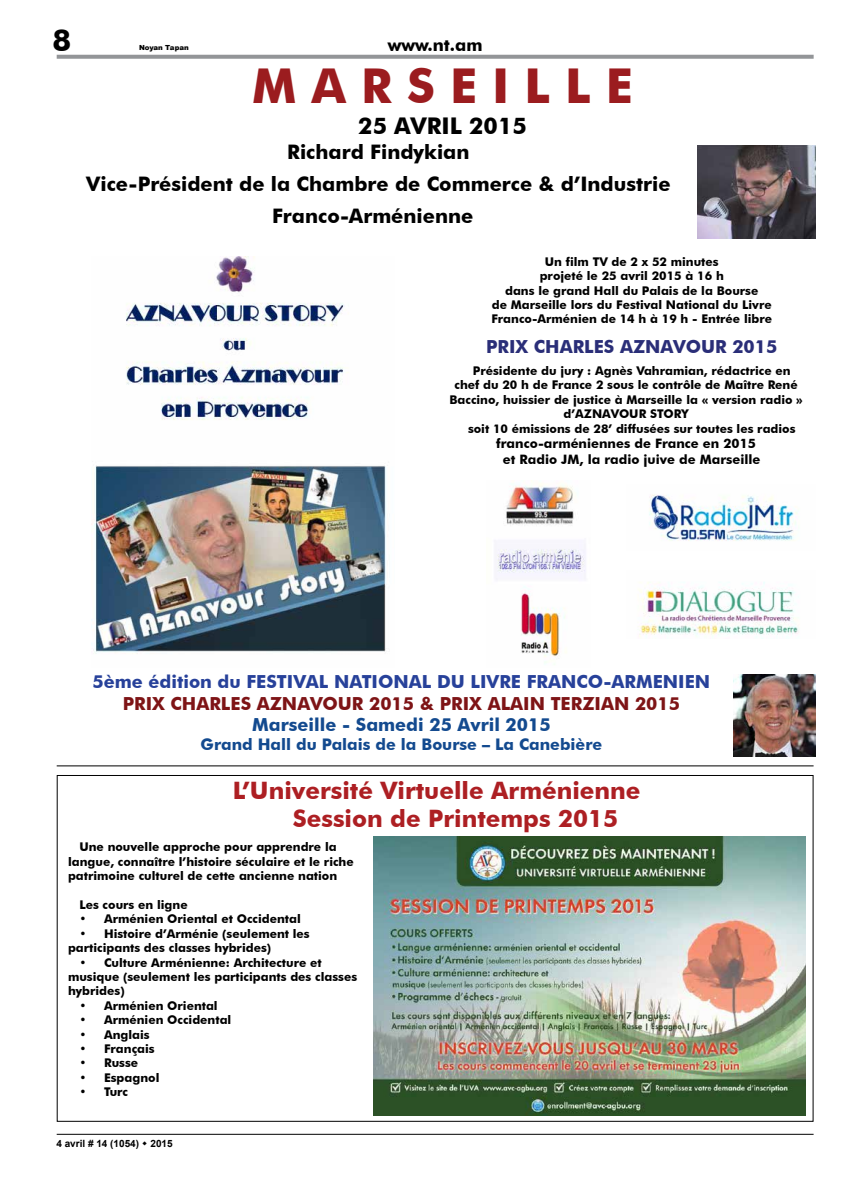
<style>
.page{position:relative;width:842px;height:1191px;background:#fff}
.page>*{position:absolute;margin:0;border:0;box-sizing:border-box;transform-origin:0 0}
.t1{font:700 48px "Futura BT";color:#9b1c1f}
.t2{font:700 30px "Futura BT";color:#000}
.t3{font:700 24px/28.8px "Futura BT";color:#ad1f23}
.t4{font:700 23px "Futura BT";color:#000}
.t5{font:700 20px/32px "Futura BT";color:#000;text-align:center}
.t6{font:700 18px "Futura BT";color:#27419a}
.t7{font:700 18px "Futura BT";color:#7e1416}
.t8{font:700 18px "Futura BT";color:#134a8f}
.t9{font:700 18px "Futura BT";color:#2a2e78}
.t10{font:700 17px "Futura BT";color:#000}
.t11{font:700 16px "Futura BT";color:#134a8f}
.t12{font:700 13px/15.6px "Futura BT";color:#000;text-align:center}
.t13{font:700 12px/14.4px "Futura BT";color:#000}
.t14{font:700 10px "Arial";color:#000}
.t15{font:900 7px "Arial";color:#000}
</style>
<div class="page">
<svg style="left:57px;top:55px;width:757px;height:4px;background:#999b9e"></svg>
<hr style="left:57px;top:1133px;width:756px;height:1px;background:#000">
<img style="left:698px;top:145px;width:117px;height:94px">
<img style="left:91px;top:257px;width:295px;height:397px">
<img style="left:496px;top:480px;width:90px;height:177px">
<img style="left:649px;top:494px;width:149px;height:47px">
<img style="left:638px;top:582px;width:161px;height:55px">
<img style="left:733px;top:674px;width:82px;height:82px">
<hr style="left:57px;top:765px;width:756px;height:1px;background:#000">
<img style="left:373px;top:836px;width:432px;height:279px">
<h2 class="t2" style="left:52px;top:22px;width:20px">8</h2>
<p class="t15" style="left:139px;top:42px;width:51px">Noyan Tapan</p>
<h3 class="t10" style="left:388px;top:35px;width:96px">www.nt.am</h3>
<h1 class="t1" style="left:252px;top:57px;width:382px">M A R S E I L L E</h1>
<h3 class="t4" style="left:358px;top:112px;width:170px">25 AVRIL 2015</h3>
<h3 class="t5" style="left:86px;top:135px;width:586px">Richard Findykian<br>Vice-Président de la Chambre de Commerce &amp; d’Industrie<br>Franco-Arménienne</h3>
<p class="t13" style="left:491px;top:254px;width:282px;text-align:center">Un film TV de 2 x 52 minutes<br>projeté le 25 avril 2015 à 16 h<br>dans le grand Hall du Palais de la Bourse<br>de Marseille lors du Festival National du Livre Franco-Arménien de 14 h à 19 h - Entrée libre</p>
<h3 class="t9" style="left:486px;top:336px;width:293px">PRIX CHARLES AZNAVOUR 2015</h3>
<p class="t13" style="left:473px;top:363px;width:319px">Présidente du jury : Agnès Vahramian, rédactrice en</p>
<p class="t13" style="left:454px;top:378px;width:345px">chef du 20 h de France 2 sous le contrôle de Maître René</p>
<p class="t13" style="left:449px;top:392px;width:355px">Baccino, huissier de justice à Marseille la « version radio »</p>
<p class="t13" style="left:564px;top:406px;width:127px">d’AZNAVOUR STORY</p>
<p class="t13" style="left:468px;top:421px;width:329px">soit 10 émissions de 28’ diffusées sur toutes les radios</p>
<p class="t12" style="left:496px;top:436px;width:266px">franco-arméniennes de France en 2015 et Radio JM, la radio juive de Marseille</p>
<h3 class="t6" style="left:93px;top:670px;width:619px">5ème édition du FESTIVAL NATIONAL DU LIVRE FRANCO-ARMENIEN</h3>
<h3 class="t7" style="left:123px;top:692px;width:559px">PRIX CHARLES AZNAVOUR 2015 &amp; PRIX ALAIN TERZIAN 2015</h3>
<h3 class="t8" style="left:252px;top:714px;width:300px">Marseille - Samedi 25 Avril 2015</h3>
<h3 class="t11" style="left:201px;top:735px;width:403px">Grand Hall du Palais de la Bourse – La Canebière</h3>
<h3 class="t3" style="left:293px;top:775px;width:349px;text-indent:-60px">L’Université Virtuelle Arménienne<br>Session de Printemps 2015</h3>
<p class="t13" style="left:68px;top:839px;width:287px;text-indent:11px">Une nouvelle approche pour apprendre la langue, connaître l’histoire séculaire et le riche patrimoine culturel de cette ancienne nation</p>
<p class="t13" style="left:79px;top:897px;width:110px">Les cours en ligne</p>
<p class="t13" style="left:79px;top:911px;width:223px">• Arménien Oriental et Occidental</p>
<p class="t13" style="left:68px;top:926px;width:243px;text-indent:11px">• Histoire d’Arménie (seulement les participants des classes hybrides)</p>
<p class="t13" style="left:68px;top:955px;width:291px;text-indent:11px">• Culture Arménienne: Architecture et musique (seulement les participants des classes hybrides)</p>
<p class="t13" style="left:79px;top:998px;width:140px">• Arménien Oriental</p>
<p class="t13" style="left:79px;top:1012px;width:153px">• Arménien Occidental</p>
<p class="t13" style="left:79px;top:1027px;width:72px">• Anglais</p>
<p class="t13" style="left:79px;top:1041px;width:77px">• Français</p>
<p class="t13" style="left:79px;top:1055px;width:60px">• Russe</p>
<p class="t13" style="left:79px;top:1070px;width:82px">• Espagnol</p>
<p class="t13" style="left:79px;top:1084px;width:50px">• Turc</p>
<p class="t14" style="left:56px;top:1136px;width:118px">4 avril # 14 (1054) 2015</p>
</div>
